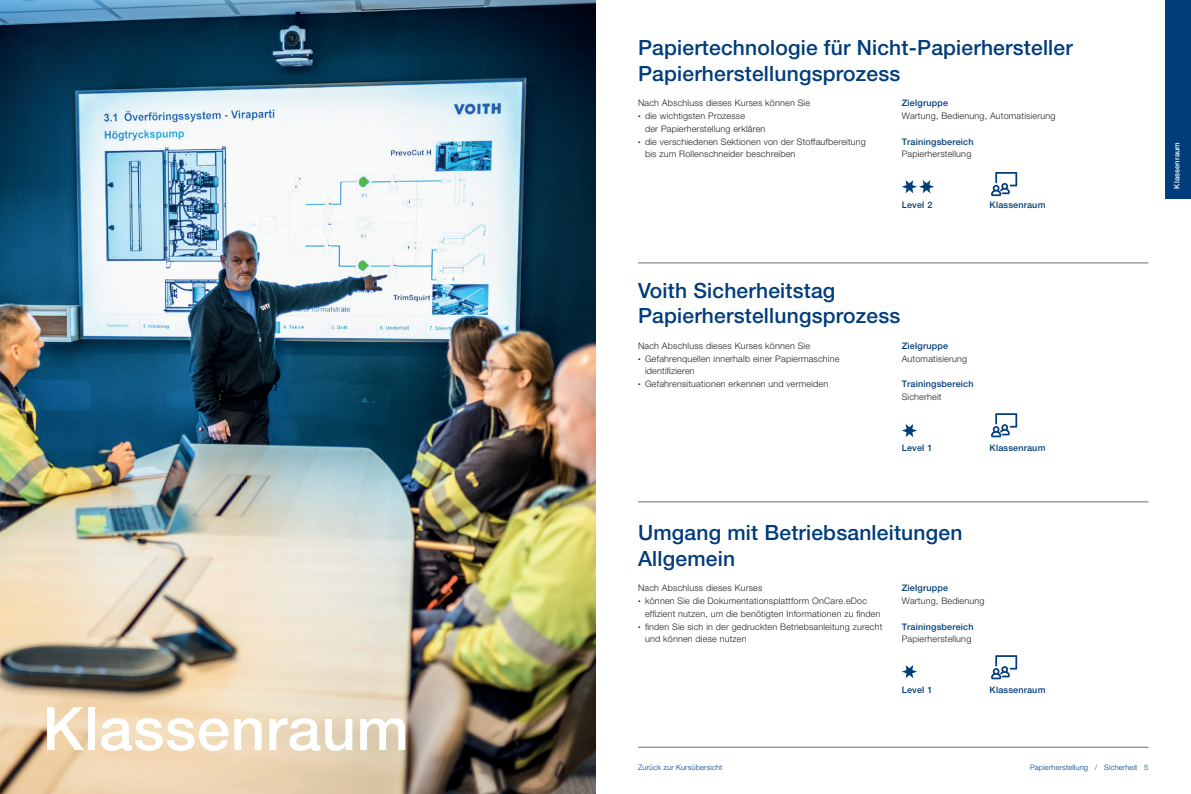
<style>
.page{position:relative;width:1191px;height:794px;background:#fff}
.page>*{position:absolute;margin:0;border:0;box-sizing:border-box;transform-origin:0 0}
.t1{font:500 60px "Helvetica Neue LT Pro";letter-spacing:.01em;color:#fff}
.t2{font:500 21px/25.5px "Helvetica Neue LT Pro";letter-spacing:.01em;color:#013c7b}
.t3{font:300 9px/12.8px "Helvetica Neue LT Pro";letter-spacing:.02em;color:#231f20}
.t4{font:500 9px "Helvetica Neue LT Pro";letter-spacing:.02em;color:#013c7b}
.t5{font:300 7.5px "Helvetica Neue LT Pro";letter-spacing:.02em;color:#013c7b}
.t6{font:500 7.5px "Helvetica Neue LT Pro";letter-spacing:.02em;color:#fff}
.s1{font-size:5px}
</style>
<div class="page">
<hr style="left:638px;top:263px;width:510px;height:1px;background:#6c6d70">
<hr style="left:638px;top:501px;width:510px;height:1px;background:#6c6d70">
<hr style="left:638px;top:747px;width:510px;height:1px;background:#6c6d70">
<div style="left:1165px;top:0;width:26px;height:198px;background:#013c7b"></div>
<img style="left:0;top:0;width:595px;height:794px">
<svg style="left:991px;top:172px;width:26px;height:24px"></svg>
<svg style="left:902px;top:180px;width:32px;height:13px"></svg>
<svg style="left:902px;top:424px;width:15px;height:13px"></svg>
<svg style="left:991px;top:413px;width:26px;height:24px"></svg>
<svg style="left:991px;top:655px;width:26px;height:24px"></svg>
<svg style="left:902px;top:665px;width:15px;height:13px"></svg>
<h1 class="t1" style="left:43px;top:692px;width:368px">Klassenraum</h1>
<h2 class="t2" style="left:638px;top:35px;width:436px">Papiertechnologie für Nicht-Papierhersteller<br>Papierherstellungsprozess</h2>
<p class="t3" style="left:638px;top:97px;width:174px">Nach Abschluss dieses Kurses können Sie</p>
<p class="t3" style="left:645px;top:109px;width:122px;text-indent:-7px"><span class="s1">•</span> die wichtigsten Prozesse<br>der Papierherstellung erklären</p>
<p class="t3" style="left:645px;top:135px;width:222px;text-indent:-7px"><span class="s1">•</span> die verschiedenen Sektionen von der Stoffaufbereitung bis zum Rollenschneider beschreiben</p>
<p class="t4" style="left:901px;top:98px;width:48px">Zielgruppe</p>
<p class="t3" style="left:901px;top:109px;width:155px">Wartung, Bedienung, Automatisierung</p>
<p class="t4" style="left:901px;top:136px;width:73px">Trainingsbereich</p>
<p class="t3" style="left:901px;top:148px;width:71px">Papierherstellung</p>
<p class="t6" style="left:1172px;top:189px;width:48px;rotate:-90deg">Klassenraum</p>
<p class="t4" style="left:901px;top:200px;width:32px">Level 2</p>
<p class="t4" style="left:989px;top:200px;width:57px">Klassenraum</p>
<h2 class="t2" style="left:638px;top:277px;width:264px">Voith Sicherheitstag<br>Papierherstellungsprozess</h2>
<p class="t3" style="left:638px;top:339px;width:174px">Nach Abschluss dieses Kurses können Sie</p>
<p class="t3" style="left:645px;top:352px;width:196px;text-indent:-7px"><span class="s1">•</span> Gefahrenquellen innerhalb einer Papiermaschine identifizieren</p>
<p class="t3" style="left:638px;top:377px;width:192px"><span class="s1">•</span> Gefahrensituationen erkennen und vermeiden</p>
<p class="t4" style="left:901px;top:340px;width:48px">Zielgruppe</p>
<p class="t3" style="left:901px;top:352px;width:67px">Automatisierung</p>
<p class="t4" style="left:901px;top:378px;width:73px">Trainingsbereich</p>
<p class="t3" style="left:901px;top:390px;width:41px">Sicherheit</p>
<p class="t4" style="left:901px;top:442px;width:32px">Level 1</p>
<p class="t4" style="left:989px;top:442px;width:57px">Klassenraum</p>
<h2 class="t2" style="left:638px;top:520px;width:326px">Umgang mit Betriebsanleitungen<br>Allgemein</h2>
<p class="t3" style="left:638px;top:581px;width:126px">Nach Abschluss dieses Kurses</p>
<p class="t3" style="left:645px;top:594px;width:237px;text-indent:-7px"><span class="s1">•</span> können Sie die Dokumentationsplattform OnCare.eDoc effizient nutzen, um die benötigten Informationen zu finden</p>
<p class="t3" style="left:645px;top:620px;width:239px;text-indent:-7px"><span class="s1">•</span> finden Sie sich in der gedruckten Betriebsanleitung zurecht und können diese nutzen</p>
<p class="t4" style="left:901px;top:582px;width:48px">Zielgruppe</p>
<p class="t3" style="left:901px;top:594px;width:84px">Wartung, Bedienung</p>
<p class="t4" style="left:901px;top:621px;width:73px">Trainingsbereich</p>
<p class="t3" style="left:901px;top:632px;width:71px">Papierherstellung</p>
<p class="t4" style="left:901px;top:684px;width:32px">Level 1</p>
<p class="t4" style="left:989px;top:684px;width:57px">Klassenraum</p>
<p class="t5" style="left:638px;top:762px;width:86px">Zurück zur Kursübersicht</p>
<p class="t5" style="left:1030px;top:762px;width:120px">Papierherstellung / Sicherheit 5</p>
</div>
